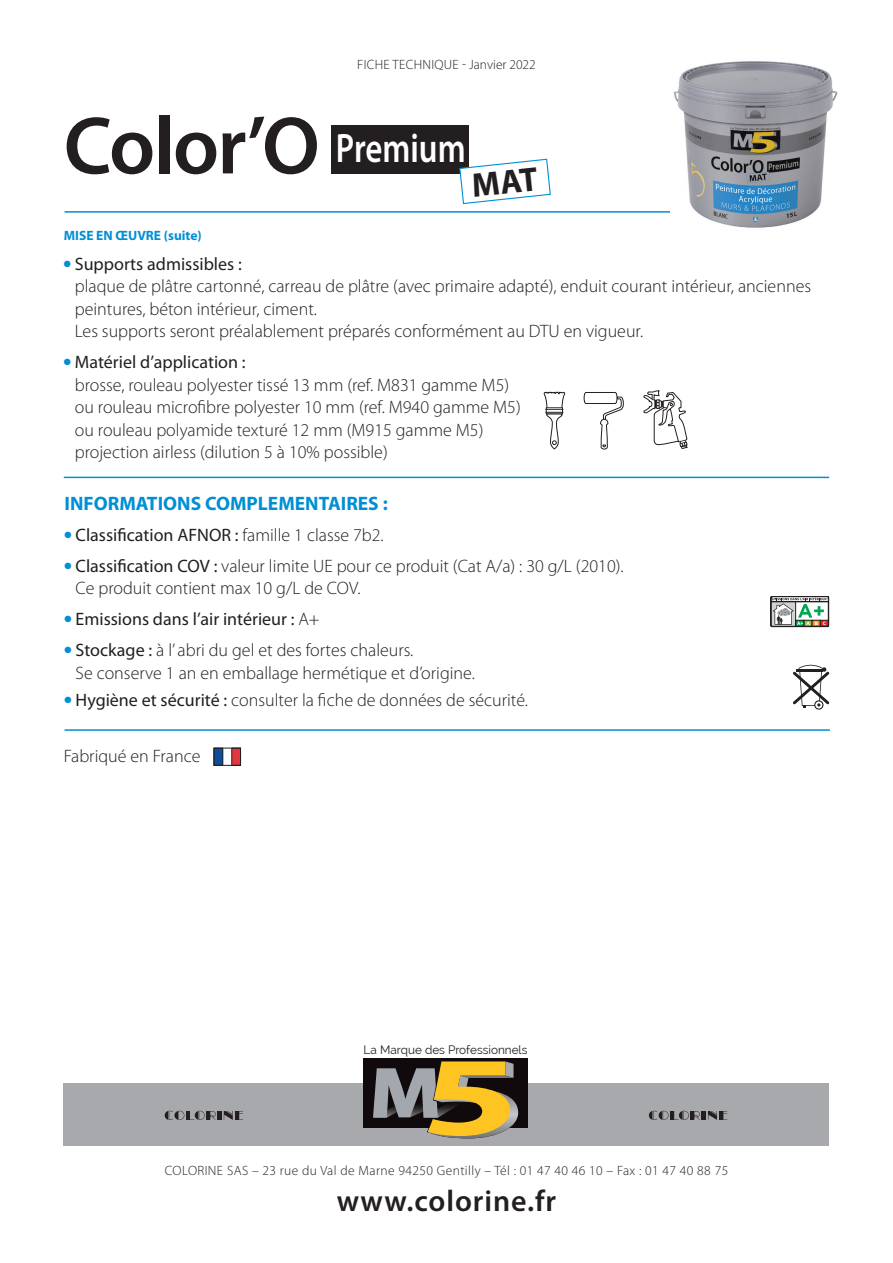
<style>
.page{position:relative;width:893px;height:1263px;background:#fff}
.page>*{position:absolute;margin:0;border:0;box-sizing:border-box;transform-origin:0 0}
.t1{font:600 82.05px "Myriad Pro";letter-spacing:-.02em;color:#231f20}
.t2{font:600 41.25px "Myriad Pro";color:#fff;scale:.8 1}
.t3{font:600 30px "Myriad Pro";letter-spacing:.03em;color:#231f20}
.t4{font:700 19.5px "Myriad Pro";color:#008fd5}
.t5{font:300 18px/22.5px "Myriad Pro";color:#231f20}
.t6{font:18px "Myriad Pro";color:#231f20}
.t7{font:300 13.5px "Myriad Pro";letter-spacing:.03em;color:#231f20}
.t8{font:700 13.5px "Myriad Pro";color:#008fd5}
.t9{font:12px "Raleway";color:#231f20}
.s1{font-weight:400}
.s2{font-weight:300}
</style>
<div class="page">
<hr style="left:65px;top:211px;width:610px;height:2px;background:#008fd5">
<img style="left:671px;top:61px;width:167px;height:167px">
<svg style="left:793px;top:665px;width:36px;height:45px"></svg>
<svg style="left:583px;top:392px;width:41px;height:57px"></svg>
<svg style="left:544px;top:391px;width:22px;height:58px"></svg>
<svg style="left:643px;top:391px;width:45px;height:58px"></svg>
<hr style="left:65px;top:729px;width:765px;height:2px;background:#008fd5">
<svg style="left:223px;top:750px;width:9px;height:13px"></svg>
<div style="left:214px;top:748px;width:9px;height:17px;background:#0d4da1"></div>
<div style="left:214px;top:748px;width:9px;height:17px;border:1px solid #231f20"></div>
<div style="left:232px;top:748px;width:9px;height:17px;background:#e1373d"></div>
<div style="left:214px;top:748px;width:27px;height:17px;border:1px solid #231f20"></div>
<div style="left:64px;top:1083px;width:765px;height:62px;background:#a8a9ad"></div>
<div style="left:364px;top:1058px;width:164px;height:70px;background:#110a0c"></div>
<svg style="left:373px;top:1061px;width:145px;height:77px"></svg>
<svg style="left:165px;top:1111px;width:78px;height:9px"></svg>
<svg style="left:649px;top:1111px;width:78px;height:9px"></svg>
<hr style="left:64px;top:477px;width:765px;height:1px;background:#008fd5">
<svg style="left:771px;top:596px;width:58px;height:31px"></svg>
<div style="left:332px;top:125px;width:137px;height:48px;background:#231f20"></div>
<svg style="left:459px;top:158px;width:92px;height:47px"></svg>
<p class="t1" style="left:64px;top:94px;width:257px">Color’O</p>
<p class="t7" style="left:357px;top:56px;width:180px">FICHE TECHNIQUE - Janvier 2022</p>
<p class="t2" style="left:336px;top:122px;width:164px">Premium</p>
<p class="t8" style="left:64px;top:226px;width:140px">MISE EN ŒUVRE (suite)</p>
<p class="t5" style="left:75px;top:252px;width:738px;text-indent:-11px"><sup>●</sup> <span class="s1">Supports admissibles :<br></span>plaque de plâtre cartonné, carreau de plâtre (avec primaire adapté), enduit courant intérieur, anciennes peintures, béton intérieur, ciment.<br>Les supports seront préalablement préparés conformément au DTU en vigueur.</p>
<p class="t5" style="left:75px;top:351px;width:447px;text-indent:-11px"><sup>●</sup> <span class="s1">Matériel d’application :<br></span>brosse, rouleau polyester tissé 13 mm (ref. M831 gamme M5) ou rouleau microfibre polyester 10 mm (ref. M940 gamme M5) ou rouleau polyamide texturé 12 mm (M915 gamme M5) projection airless (dilution 5 à 10% possible)</p>
<p class="t4" style="left:65px;top:490px;width:325px">INFORMATIONS COMPLEMENTAIRES :</p>
<p class="t6" style="left:65px;top:524px;width:321px"><sup>●</sup> Classification AFNOR : <span class="s2">famille 1 classe 7b2.</span></p>
<p class="t5" style="left:76px;top:554px;width:550px;text-indent:-11px"><sup>●</sup> <span class="s1">Classification COV :</span> valeur limite UE pour ce produit (Cat A/a) : 30 g/L (2010).<br>Ce produit contient max 10 g/L de COV.</p>
<p class="t6" style="left:65px;top:608px;width:257px"><sup>●</sup> Emissions dans l’air intérieur : <span class="s2">A+</span></p>
<p class="t5" style="left:76px;top:639px;width:401px;text-indent:-11px"><sup>●</sup> <span class="s1">Stockage :</span> à l’ abri du gel et des fortes chaleurs.<br>Se conserve 1 an en emballage hermétique et d’origine.</p>
<p class="t5" style="left:65px;top:688px;width:465px"><sup>●</sup> <span class="s1">Hygiène et sécurité :</span> consulter la fiche de données de sécurité.</p>
<p class="t5" style="left:64px;top:745px;width:138px">Fabriqué en France</p>
<p class="t9" style="left:364px;top:1043px;width:165px">La Marque des Professionnels</p>
<p class="t7" style="left:165px;top:1162px;width:565px">COLORINE SAS – 23 rue du Val de Marne 94250 Gentilly – Tél : 01 47 40 46 10 – Fax : 01 47 40 88 75</p>
<p class="t3" style="left:337px;top:1182px;width:221px">www.colorine.fr</p>
</div>
